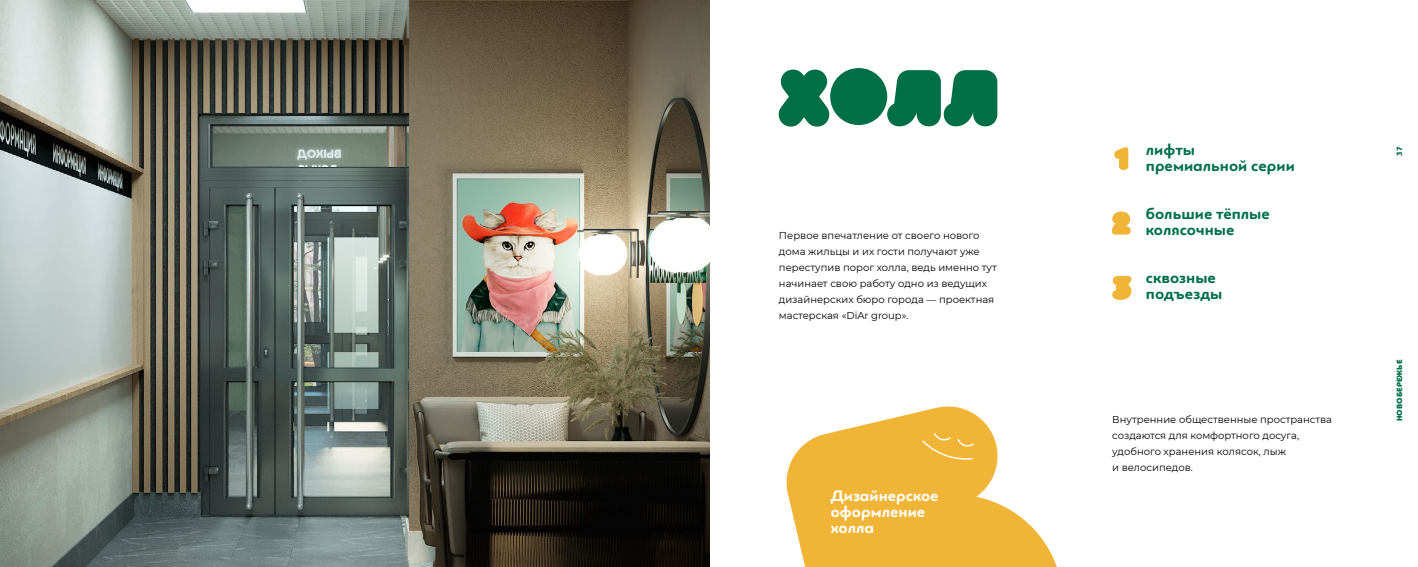
<style>
.page{position:relative;width:1418px;height:567px;background:#fff}
.page>*{position:absolute;margin:0;border:0;box-sizing:border-box;transform-origin:0 0}
.t1{font:700 16px/16px "PF Bague Round Pro";color:#007148}
.t2{font:700 16px/16px "PF Bague Round Pro";color:#fff}
.t3{font:10px/16px "Montserrat";color:#000}
.t4{font:900 8px "PF Bague Round Pro";color:#007148}
</style>
<div class="page">
<img style="left:0;top:0;width:709px;height:567px">
<svg style="left:786px;top:406px;width:271px;height:161px;fill:#f0b537"></svg>
<svg style="left:920px;top:432px;width:55px;height:28px;background:#f1bb47"></svg>
<svg style="left:1114px;top:147px;width:14px;height:23px"></svg>
<svg style="left:1112px;top:211px;width:18px;height:24px"></svg>
<div style="left:830px;top:68px;width:57px;height:57px;background:#006f48;border-radius:50%"></div>
<svg style="left:778px;top:70px;width:51px;height:57px"></svg>
<svg style="left:887px;top:70px;width:110px;height:56px"></svg>
<svg style="left:1112px;top:276px;width:19px;height:24px"></svg>
<p class="t3" style="left:779px;top:227px;width:219px">Первое впечатление от своего нового дома жильцы и их гости получают уже переступив порог холла, ведь именно тут начинает свою работу одно из ведущих дизайнерских бюро города — проектная мастерская «DiAr group».</p>
<h1 class="t2" style="left:830px;top:488px;width:109px">Дизайнерское оформление холла</h1>
<h1 class="t1" style="left:1145px;top:142px;width:150px">лифты премиальной серии</h1>
<h1 class="t1" style="left:1145px;top:206px;width:125px">большие тёплые колясочные</h1>
<h1 class="t1" style="left:1145px;top:270px;width:78px">сквозные подъезды</h1>
<p class="t3" style="left:1112px;top:411px;width:221px">Внутренние общественные пространства создаются для комфортного досуга, удобного хранения колясок, лыж<br>и велосипедов.</p>
<p class="t4" style="left:1394px;top:156px;width:11px;rotate:-90deg">37</p>
<p class="t4" style="left:1394px;top:421px;width:63px;rotate:-90deg">НОВОБЕРЕЖЬЕ</p>
</div>
